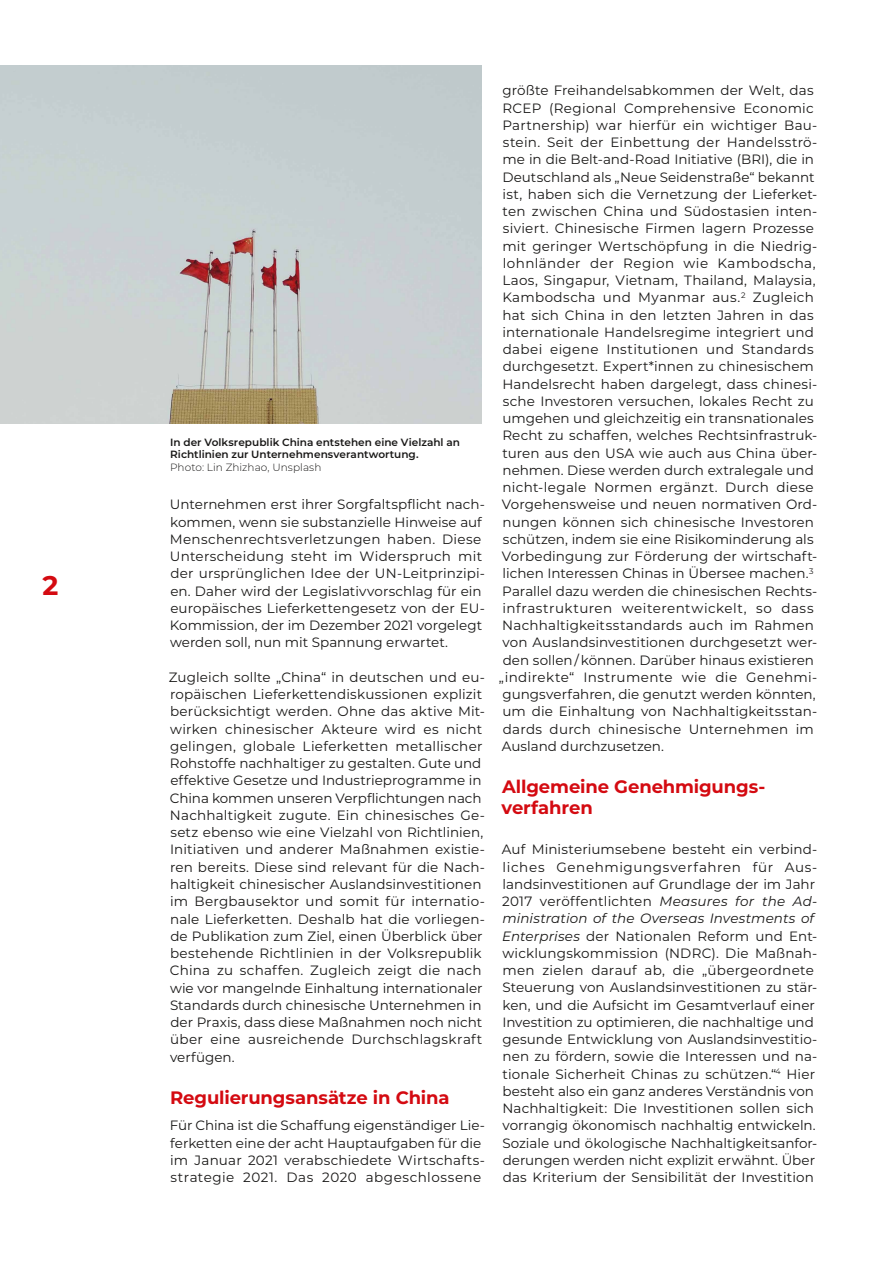
<style>
.page{position:relative;width:893px;height:1263px;background:#fff}
.page>*{position:absolute;margin:0;border:0;box-sizing:border-box;transform-origin:0 0}
.t1{font:700 27px "Montserrat";color:#d40a11}
.t2{font:700 18px/21px "Montserrat";letter-spacing:-.01em;color:#d40a11}
.t3{font:13.5px/17.2px "Montserrat";letter-spacing:.01em;color:#181716}
.t4{font:600 10.5px/12.6px "Montserrat";color:#181716}
.t5{font:300 10.5px "Montserrat";letter-spacing:.005em;color:#181716}
.s1{font-style:italic}
</style>
<div class="page">
<div style="left:0;top:65px;width:482px;height:358px;background:#c8d0d1"></div>
<h1 class="t1" style="left:43px;top:565px;width:17px">2</h1>
<p class="t4" style="left:170px;top:435px;width:291px">In der Volksrepublik China entstehen eine Vielzahl an<br>Richtlinien zur Unternehmensverantwortung.</p>
<p class="t5" style="left:170px;top:460px;width:153px">Photo: Lin Zhizhao, Unsplash</p>
<p class="t3" style="left:170px;top:495px;width:317px">Unternehmen erst ihrer Sorgfaltspflicht nach&shy;kommen, wenn sie substanzielle Hinweise auf Menschenrechtsverletzungen haben. Diese Unterscheidung steht im Widerspruch mit der ursprünglichen Idee der UN-Leitprinzipi&shy;en. Daher wird der Legislativvorschlag für ein europäisches Lieferkettengesetz von der EU-Kommission, der im Dezember 2021 vorgelegt werden soll, nun mit Spannung erwartet.</p>
<p class="t3" style="left:169px;top:668px;width:318px">Zugleich sollte „China“ in deutschen und eu&shy;ropäischen Lieferkettendiskussionen explizit berücksichtigt werden. Ohne das aktive Mit&shy;wirken chinesischer Akteure wird es nicht gelingen, globale Lieferketten metallischer Rohstoffe nachhaltiger zu gestalten. Gute und effektive Gesetze und Industrieprogramme in China kommen unseren Verpflichtungen nach Nachhaltigkeit zugute. Ein chinesisches Ge&shy;setz ebenso wie eine Vielzahl von Richtlinien, Initiativen und anderer Maßnahmen existie&shy;ren bereits. Diese sind relevant für die Nach&shy;haltigkeit chinesischer Auslandsinvestitionen im Bergbausektor und somit für internatio&shy;nale Lieferketten. Deshalb hat die vorliegen&shy;de Publikation zum Ziel, einen Überblick über bestehende Richtlinien in der Volksrepublik China zu schaffen. Zugleich zeigt die nach wie vor mangelnde Einhaltung internationaler Standards durch chinesische Unternehmen in der Praxis, dass diese Maßnahmen noch nicht über eine ausreichende Durchschlagskraft verfügen.</p>
<h2 class="t2" style="left:170px;top:1086px;width:281px">Regulierungsansätze in China</h2>
<p class="t3" style="left:170px;top:1116px;width:317px">Für China ist die Schaffung eigenständiger Lie&shy;ferketten eine der acht Hauptaufgaben für die im Januar 2021 verabschiedete Wirtschafts&shy;strategie 2021. Das 2020 abgeschlossene</p>
<p class="t3" style="left:499px;top:81px;width:320px">größte Freihandelsabkommen der Welt, das RCEP (Regional Comprehensive Economic Partnership) war hierfür ein wichtiger Bau&shy;stein. Seit der Einbettung der Handelsströ&shy;me in die Belt-and-Road Initiative (BRI), die in Deutschland als „Neue Seidenstraße“ bekannt ist, haben sich die Vernetzung der Lieferket&shy;ten zwischen China und Südostasien inten&shy;siviert. Chinesische Firmen lagern Prozesse mit geringer Wertschöpfung in die Niedrig&shy;lohnländer der Region wie Kambodscha, Laos, Singapur, Vietnam, Thailand, Malaysia, Kambodscha und Myanmar aus.<sup>2</sup> Zugleich hat sich China in den letzten Jahren in das internationale Handelsregime integriert und dabei eigene Institutionen und Standards durchgesetzt. Expert*innen zu chinesischem Handelsrecht haben dargelegt, dass chinesi&shy;sche Investoren versuchen, lokales Recht zu umgehen und gleichzeitig ein transnationales Recht zu schaffen, welches Rechtsinfrastruk&shy;turen aus den USA wie auch aus China über&shy;nehmen. Diese werden durch extralegale und nicht-legale Normen ergänzt. Durch diese Vorgehensweise und neuen normativen Ord&shy;nungen können sich chinesische Investoren schützen, indem sie eine Risikominderung als Vorbedingung zur Förderung der wirtschaft&shy;lichen Interessen Chinas in Übersee machen.<sup>3<br></sup>Parallel dazu werden die chinesischen Rechts&shy;infrastrukturen weiterentwickelt, so dass Nachhaltigkeitsstandards auch im Rahmen von Auslandsinvestitionen durchgesetzt wer&shy;den sollen / können. Darüber hinaus existieren „indirekte“ Instrumente wie die Genehmi&shy;gungsverfahren, die genutzt werden könnten, um die Einhaltung von Nachhaltigkeitsstan&shy;dards durch chinesische Unternehmen im Ausland durchzusetzen.</p>
<h2 class="t2" style="left:502px;top:775px;width:265px">Allgemeine Genehmigungs&shy;verfahren</h2>
<p class="t3" style="left:502px;top:840px;width:317px">Auf Ministeriumsebene besteht ein verbind&shy;liches Genehmigungsverfahren für Aus&shy;landsinvestitionen auf Grundlage der im Jahr 2017 veröffentlichten <span class="s1">Measures for the Ad&shy;ministration of the Overseas Investments of Enterprises</span> der Nationalen Reform und Ent&shy;wicklungskommission (NDRC). Die Maßnah&shy;men zielen darauf ab, die „übergeordnete Steuerung von Auslandsinvestitionen zu stär&shy;ken, und die Aufsicht im Gesamtverlauf einer Investition zu optimieren, die nachhaltige und gesunde Entwicklung von Auslandsinvestitio&shy;nen zu fördern, sowie die Interessen und na&shy;tionale Sicherheit Chinas zu schützen.“<sup>4</sup> Hier besteht also ein ganz anderes Verständnis von Nachhaltigkeit: Die Investitionen sollen sich vorrangig ökonomisch nachhaltig entwickeln.<br>Soziale und ökologische Nachhaltigkeitsanfor&shy;derungen werden nicht explizit erwähnt. Über das Kriterium der Sensibilität der Investition</p>
</div>
